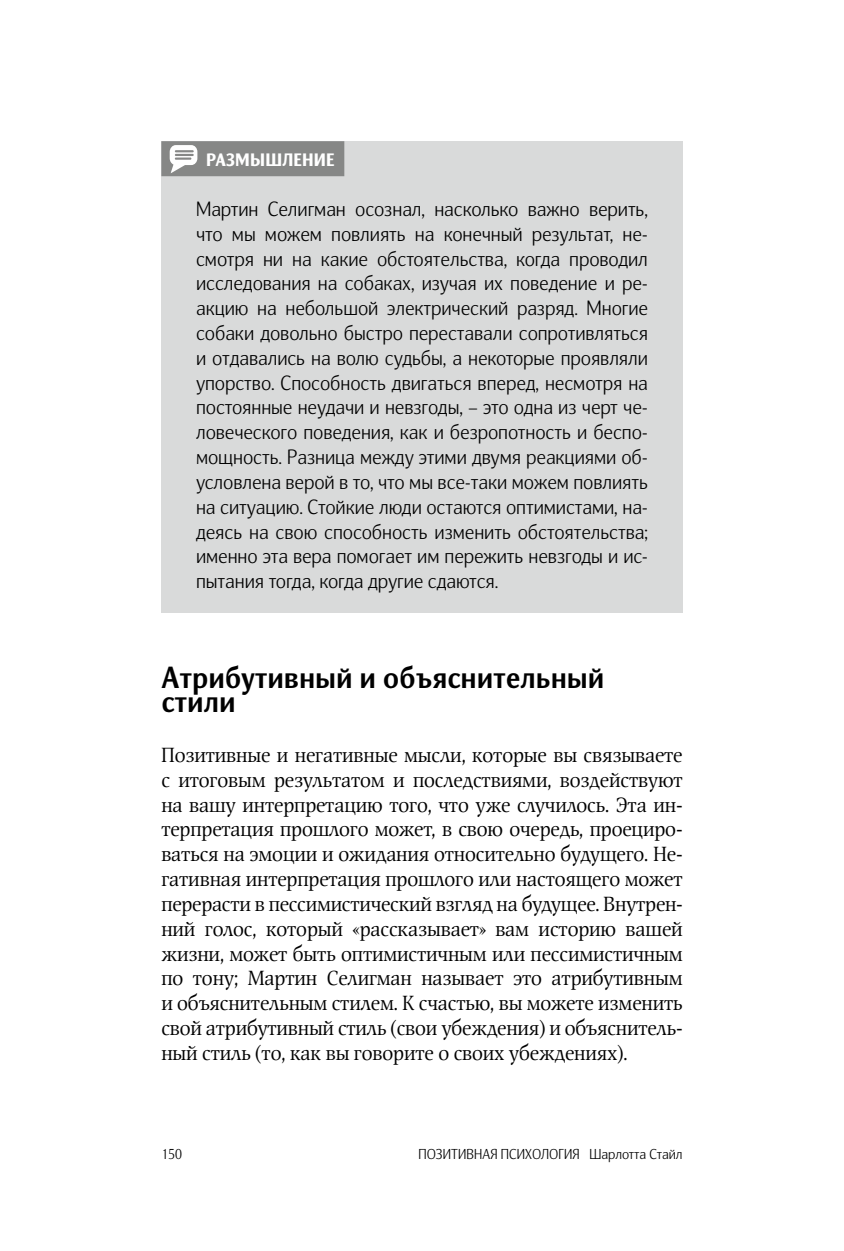
<style>
.page{position:relative;width:844px;height:1251px;background:#fff}
.page>*{position:absolute;margin:0;border:0;box-sizing:border-box;transform-origin:0 0}
.t1{font:700 29.75px/24.8px "Nat Grotesk";color:#000}
.t2{font:300 20.12px/24.8px "Nat Grotesk";color:#000;text-align:justify}
.t3{font:20.12px/24.8px "Nat Flight";letter-spacing:-.005em;color:#000;text-align:justify}
.t4{font:900 17.5px "Nat Grotesk";letter-spacing:.01em;color:#fff}
.t5{font:300 14px "Nat Grotesk";color:#000}
</style>
<div class="page">
<div style="left:161px;top:141px;width:521px;height:472px;background:#d9dada"></div>
<div style="left:161px;top:141px;width:183px;height:35px;background:#868786"></div>
<svg style="left:170px;top:145px;width:27px;height:28px"></svg>
<p class="t4" style="left:206px;top:149px;width:130px">Размышление</p>
<p class="t2" style="left:196px;top:198px;width:453px">Мартин Селигман осознал, насколько важно верить, что мы можем повлиять на конечный результат, не&shy;смотря ни на какие обстоятельства, когда проводил исследования на собаках, изучая их поведение и ре&shy;акцию на небольшой электрический разряд. Многие собаки довольно быстро переставали сопротивляться и отдавались на волю судьбы, а некоторые проявляли упорство. Способность двигаться вперед, несмотря на постоянные неудачи и невзгоды, – это одна из черт че&shy;ловеческого поведения, как и безропотность и беспо&shy;мощность. Разница между этими двумя реакциями об&shy;условлена верой в то, что мы все-таки можем повлиять на ситуацию. Стойкие люди остаются оптимистами, на&shy;деясь на свою способность изменить обстоятельства; именно эта вера помогает им пережить невзгоды и ис&shy;пытания тогда, когда другие сдаются.</p>
<p class="t1" style="left:161px;top:665px;width:444px">Атрибутивный и объяснительный стили</p>
<p class="t3" style="left:161px;top:743px;width:522px">Позитивные и негативные мысли, которые вы связываете с итоговым результатом и последствиями, воздействуют на вашу интерпретацию того, что уже случилось. Эта ин&shy;терпретация прошлого может, в свою очередь, проециро&shy;ваться на эмоции и ожидания относительно будущего. Не&shy;гативная интерпретация прошлого или настоящего может перерасти в пессимистический взгляд на будущее. Внутрен&shy;ний голос, который «рассказывает» вам историю вашей жизни, может быть оптимистичным или пессимистичным по тону; Мартин Селигман называет это атрибутивным и объяснительным стилем. К счастью, вы можете изменить свой атрибутивный стиль (свои убеждения) и объяснитель&shy;ный стиль (то, как вы говорите о своих убеждениях).</p>
<p class="t5" style="left:161px;top:1145px;width:22px">150</p>
<p class="t5" style="left:418px;top:1145px;width:265px">ПОЗИТИВНАЯ ПСИХОЛОГИЯ Шарлотта Стайл</p>
</div>
